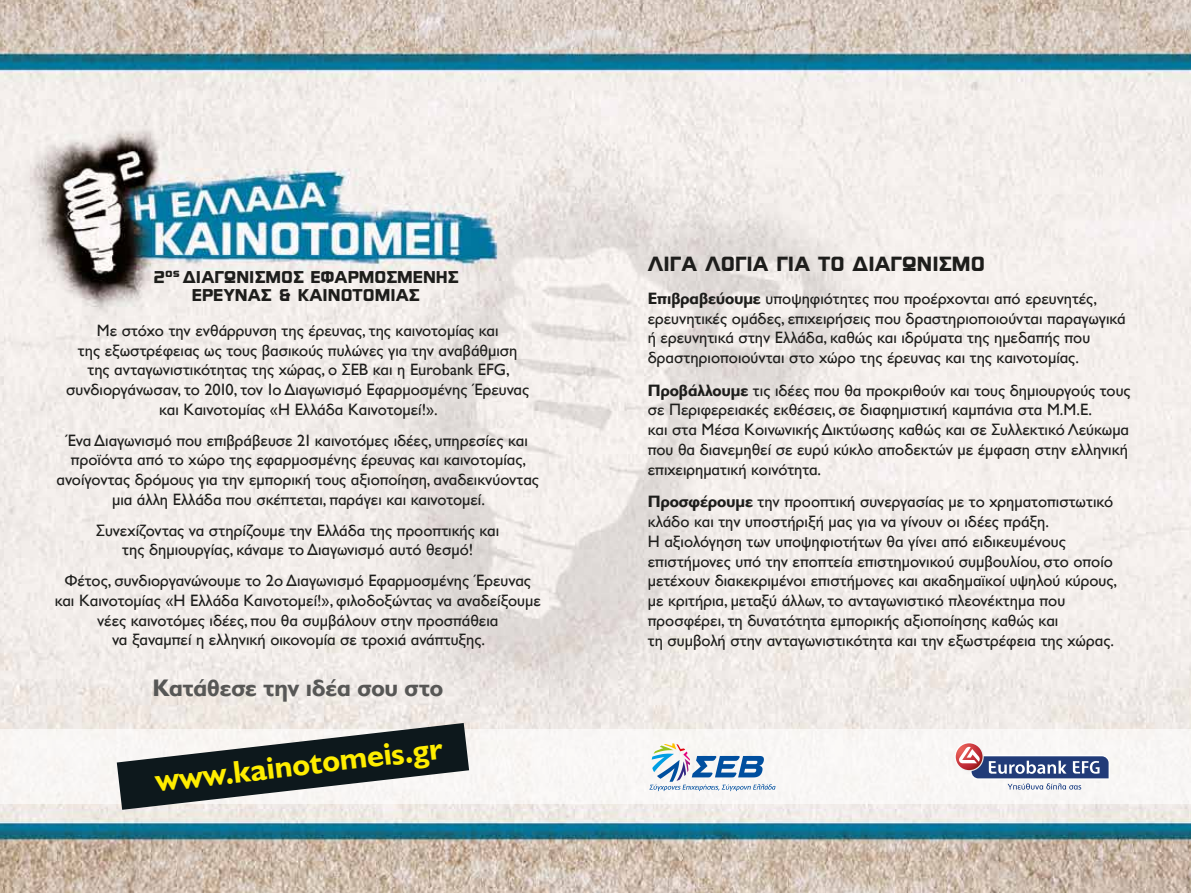
<style>
.page{position:relative;width:1191px;height:893px;background:#fff}
.page>*{position:absolute;margin:0;border:0;box-sizing:border-box;transform-origin:0 0}
.t1{font:700 31.35px "Gill Sans Hel";color:#ffed00}
.t2{font:700 24px "Gill Sans Hel";color:#575756}
.t3{font:900 19.5px "PF Global";color:#1d1d1b}
.t4{font:16.5px/19.8px "Gill Sans Hel";color:#1d1d1b;text-align:center}
.t5{font:900 16.2px/18.8px "PF Global";color:#1d1d1b;text-align:center}
.s1{font-weight:700}
</style>
<div class="page">
<img style="left:0;top:0;width:1191px;height:893px">
<div style="left:0;top:730px;width:1191px;height:74px;background:#f9f7f5"></div>
<svg style="left:117px;top:723px;width:352px;height:87px"></svg>
<svg style="left:649px;top:743px;width:126px;height:48px"></svg>
<svg style="left:955px;top:743px;width:27px;height:27px"></svg>
<svg style="left:958px;top:746px;width:151px;height:44px"></svg>
<p class="t5" style="left:153px;top:267px;width:307px">2<sup>ος</sup> ΔΙΑΓΩΝΙΣΜΟΣ ΕΦΑΡΜΟΣΜΕΝΗΣ<br>ΕΡΕΥΝΑΣ &amp; ΚΑΙΝΟΤΟΜΙΑΣ</p>
<p class="t4" style="left:66px;top:321px;width:464px">Με στόχο την ενθάρρυνση της έρευνας, της καινοτοµίας και<br>της εξωστρέφειας ως τους βασικούς πυλώνες για την αναβάθµιση της ανταγωνιστικότητας της χώρας, ο ΣΕΒ και η Eurobank EFG, συνδιοργάνωσαν, το 2010, τον 1ο Διαγωνισµό Εφαρµοσµένης Έρευνας και Καινοτοµίας «Η Ελλάδα Καινοτοµεί!».</p>
<p class="t4" style="left:57px;top:430px;width:484px">Ένα Διαγωνισµό που επιβράβευσε 21 καινοτόµες ιδέες, υπηρεσίες και προϊόντα από το χώρο της εφαρµοσµένης έρευνας και καινοτοµίας, ανοίγοντας δρόµους για την εµπορική τους αξιοποίηση, αναδεικνύοντας µια άλλη Ελλάδα που σκέπτεται, παράγει και καινοτοµεί.</p>
<p class="t4" style="left:96px;top:520px;width:405px">Συνεχίζοντας να στηρίζουµε την Ελλάδα της προοπτικής και της δηµιουργίας, κάναµε το Διαγωνισµό αυτό θεσµό!</p>
<p class="t4" style="left:55px;top:571px;width:487px">Φέτος, συνδιοργανώνουµε το 2ο Διαγωνισµό Εφαρµοσµένης Έρευνας και Καινοτοµίας «Η Ελλάδα Καινοτοµεί!», φιλοδοξώντας να αναδείξουµε νέες καινοτόµες ιδέες, που θα συµβάλουν στην προσπάθεια<br>να ξαναµπεί η ελληνική οικονοµία σε τροχιά ανάπτυξης.</p>
<h2 class="t2" style="left:152px;top:673px;width:292px">Κατάθεσε την ιδέα σου στο</h2>
<h1 class="t1" style="left:154px;top:764px;width:290px;rotate:-7deg">www.kainotomeis.gr</h1>
<p class="t3" style="left:648px;top:252px;width:338px">ΛΙΓΑ ΛΟΓΙΑ ΓΙΑ ΤΟ ΔΙΑΓΩΝΙΣΜΟ</p>
<p class="t4" style="left:648px;top:288px;width:479px;text-align:left"><span class="s1">Επιβραβεύουµε</span> υποψηφιότητες που προέρχονται από ερευνητές, ερευνητικές οµάδες, επιχειρήσεις που δραστηριοποιούνται παραγωγικά ή ερευνητικά στην Ελλάδα, καθώς και ιδρύµατα της ηµεδαπής που δραστηριοποιούνται στο χώρο της έρευνας και της καινοτοµίας.</p>
<p class="t4" style="left:648px;top:380px;width:484px;text-align:left"><span class="s1">Προβάλλουµε</span> τις ιδέες που θα προκριθούν και τους δηµιουργούς τους σε Περιφερειακές εκθέσεις, σε διαφηµιστική καµπάνια στα Μ.Μ.Ε.<br>και στα Μέσα Κοινωνικής Δικτύωσης καθώς και σε Συλλεκτικό Λεύκωµα που θα διανεµηθεί σε ευρύ κύκλο αποδεκτών µε έµφαση στην ελληνική επιχειρηµατική κοινότητα.</p>
<p class="t4" style="left:648px;top:492px;width:471px;text-align:left"><span class="s1">Προσφέρουµε</span> την προοπτική συνεργασίας µε το χρηµατοπιστωτικό κλάδο και την υποστήριξή µας για να γίνουν οι ιδέες πράξη.<br>Η αξιολόγηση των υποψηφιοτήτων θα γίνει από ειδικευµένους επιστήµονες υπό την εποπτεία επιστηµονικού συµβουλίου, στο οποίο µετέχουν διακεκριµένοι επιστήµονες και ακαδηµαϊκοί υψηλού κύρους, µε κριτήρια, µεταξύ άλλων, το ανταγωνιστικό πλεονέκτηµα που προσφέρει, τη δυνατότητα εµπορικής αξιοποίησης καθώς και<br>τη συµβολή στην ανταγωνιστικότητα και την εξωστρέφεια της χώρας.</p>
</div>
